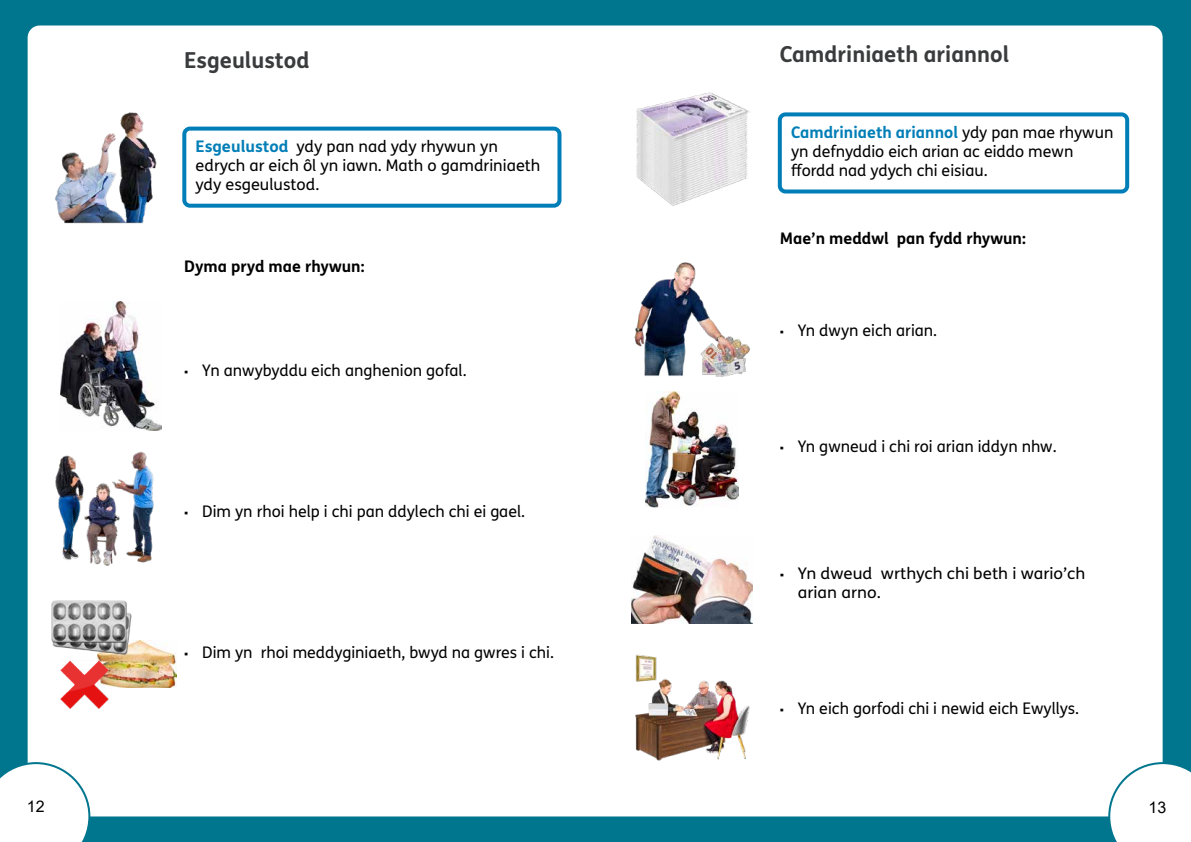
<style>
.page{position:relative;width:1191px;height:842px;background:#00768e}
.page>*{position:absolute;margin:0;border:0;box-sizing:border-box;transform-origin:0 0}
.t1{font:700 22px "FS Me Pro";color:#3a3b3c}
.t2{font:16px/19.2px "FS Me Pro";color:#000}
.t3{font:700 16px "FS Me Pro";color:#000}
.t4{font:16px/19.2px "FS Me Pro";color:#000;scale:1.06 1}
.t5{font:16px "Arial";color:#000}
.s1{font-weight:700;color:#007eb7}
.s2{font-family:"Verdana";font-size:12px}
</style>
<div class="page">
<div style="left:28px;top:26px;width:1134px;height:790px;background:#fff;border-radius:12px"></div>
<img style="left:54px;top:112px;width:103px;height:112px">
<svg style="left:0;top:762px;width:90px;height:80px"></svg>
<img style="left:60px;top:302px;width:101px;height:129px">
<img style="left:55px;top:451px;width:99px;height:115px">
<img style="left:111px;top:641px;width:65px;height:46px">
<img style="left:51px;top:600px;width:81px;height:69px">
<img style="left:58px;top:658px;width:53px;height:51px">
<div style="left:182px;top:127px;width:379px;height:81px;border:4px solid #007eb7;border-radius:6px"></div>
<img style="left:636px;top:92px;width:114px;height:114px">
<img style="left:635px;top:654px;width:115px;height:107px">
<img style="left:631px;top:536px;width:121px;height:88px">
<img style="left:645px;top:391px;width:93px;height:116px">
<img style="left:634px;top:262px;width:116px;height:115px">
<div style="left:778px;top:112px;width:351px;height:81px;border:4px solid #007eb7;border-radius:6px"></div>
<svg style="left:1108px;top:762px;width:83px;height:80px"></svg>
<p class="t5" style="left:27px;top:795px;width:19px">12</p>
<h1 class="t1" style="left:184px;top:43px;width:126px">Esgeulustod</h1>
<p class="t2" style="left:196px;top:136px;width:346px"><span class="s1">Esgeulustod</span> ydy pan nad ydy rhywun yn edrych ar eich ôl yn iawn. Math o gamdriniaeth ydy esgeulustod.</p>
<h2 class="t3" style="left:184px;top:254px;width:182px">Dyma pryd mae rhywun:</h2>
<p class="t2" style="left:184px;top:361px;width:284px"><span class="s2">▪</span> Yn anwybyddu eich anghenion gofal.</p>
<p class="t2" style="left:184px;top:502px;width:342px"><span class="s2">▪</span> Dim yn rhoi help i chi pan ddylech chi ei gael.</p>
<p class="t2" style="left:184px;top:643px;width:371px"><span class="s2">▪</span> Dim yn rhoi meddyginiaeth, bwyd na gwres i chi.</p>
<h1 class="t1" style="left:780px;top:37px;width:231px">Camdriniaeth ariannol</h1>
<p class="t2" style="left:791px;top:122px;width:324px"><span class="s1">Camdriniaeth ariannol</span> ydy pan mae rhywun yn defnyddio eich arian ac eiddo mewn fordd nad ydych chi eisiau.</p>
<h2 class="t3" style="left:780px;top:225px;width:248px">Mae’n meddwl pan fydd rhywun:</h2>
<p class="t2" style="left:780px;top:321px;width:159px"><span class="s2">▪</span> Yn dwyn eich arian.</p>
<p class="t2" style="left:780px;top:436px;width:278px"><span class="s2">▪</span> Yn gwneud i chi roi arian iddyn nhw.</p>
<p class="t4" style="left:798px;top:563px;width:273px;text-indent:-18px"><span class="s2">▪</span> Yn dweud wrthych chi beth i wario’ch arian arno.</p>
<p class="t2" style="left:780px;top:698px;width:301px"><span class="s2">▪</span> Yn eich gorfodi chi i newid eich Ewyllys.</p>
<p class="t5" style="left:1148px;top:796px;width:19px">13</p>
</div>
